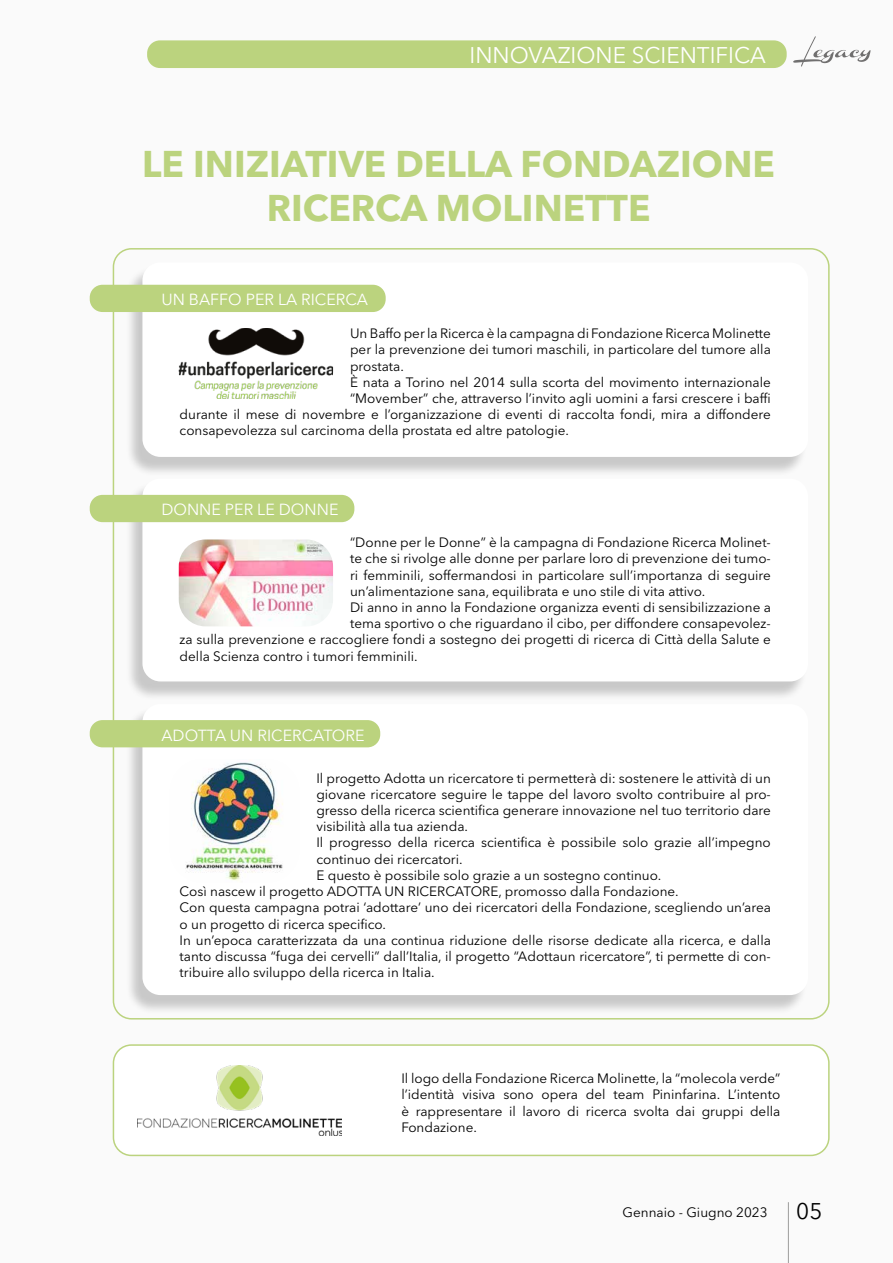
<style>
.page{position:relative;width:893px;height:1263px;background:#fff}
.page>*{position:absolute;margin:0;border:0;box-sizing:border-box;transform-origin:0 0}
.t1{font:700 36.9px/44.2px "Avenir Next LT Pro";color:#bbd37e;text-align:center}
.t2{font:22.5px "Avenir Next LT Pro";color:#fff}
.t3{font:22.5px "Avenir Next LT Pro";color:#000}
.t4{font:16.05px "Avenir Next LT Pro";color:#fff}
.t5{font:13.5px/16.2px "Avenir Next LT Pro";color:#000;text-align:justify}
</style>
<div class="page">
<div style="left:125px;top:266px;width:682px;height:211px;background:#000;opacity:.2"></div>
<div style="left:142px;top:262px;width:666px;height:195px;background:#fff;border-radius:18px"></div>
<div style="left:125px;top:707px;width:682px;height:308px;background:#000;opacity:.2"></div>
<div style="left:142px;top:704px;width:666px;height:291px;background:#fff;border-radius:18px"></div>
<div style="left:147px;top:40px;width:640px;height:28px;background:#bbd37e;border-radius:13px"></div>
<div style="left:113px;top:1044px;width:717px;height:112px;border:2px solid #bbd37e;border-radius:18px"></div>
<div style="left:90px;top:285px;width:296px;height:27px;background:#bbd37e;border-radius:13px"></div>
<div style="left:125px;top:482px;width:682px;height:219px;background:#000;opacity:.2"></div>
<div style="left:142px;top:479px;width:666px;height:202px;background:#fff;border-radius:18px"></div>
<div style="left:90px;top:495px;width:264px;height:27px;background:#bbd37e;border-radius:13px"></div>
<img style="left:185px;top:762px;width:98px;height:119px">
<div style="left:90px;top:720px;width:290px;height:27px;background:#bbd37e;border-radius:13px"></div>
<img style="left:137px;top:1066px;width:204px;height:70px">
<img style="left:179px;top:539px;width:154px;height:87px">
<img style="left:179px;top:328px;width:154px;height:71px">
<hr style="left:788px;top:1202px;width:1px;height:61px;background:#9d9d9c">
<svg style="left:793px;top:36px;width:77px;height:31px"></svg>
<h2 class="t2" style="left:470px;top:41px;width:298px">INNOVAZIONE SCIENTIFICA</h2>
<h1 class="t1" style="left:142px;top:141px;width:634px">LE INIZIATIVE DELLA FONDAZIONE<br>RICERCA MOLINETTE</h1>
<p class="t4" style="left:161px;top:290px;width:208px">UN BAFFO PER LA RICERCA</p>
<p class="t5" style="left:350px;top:325px;width:422px">Un Baffo per la Ricerca è la campagna di Fondazione Ricerca Molinette</p>
<p class="t5" style="left:350px;top:341px;width:422px">per la prevenzione dei tumori maschili, in particolare del tumore alla</p>
<p class="t5" style="left:350px;top:358px;width:55px">prostata.</p>
<p class="t5" style="left:350px;top:374px;width:422px">È nata a Torino nel 2014 sulla scorta del movimento internazionale</p>
<p class="t5" style="left:350px;top:390px;width:422px">“Movember” che, attraverso l’invito agli uomini a farsi crescere i baffi</p>
<p class="t5" style="left:180px;top:406px;width:593px">durante il mese di novembre e l’organizzazione di eventi di raccolta fondi, mira a diffondere</p>
<p class="t5" style="left:180px;top:422px;width:391px">consapevolezza sul carcinoma della prostata ed altre patologie.</p>
<p class="t4" style="left:161px;top:500px;width:179px">DONNE PER LE DONNE</p>
<p class="t5" style="left:350px;top:534px;width:422px">“Donne per le Donne” è la campagna di Fondazione Ricerca Molinet-</p>
<p class="t5" style="left:350px;top:551px;width:422px">te che si rivolge alle donne per parlare loro di prevenzione dei tumo-</p>
<p class="t5" style="left:350px;top:567px;width:422px">ri femminili, soffermandosi in particolare sull’importanza di seguire</p>
<p class="t5" style="left:350px;top:583px;width:357px">un’alimentazione sana, equilibrata e uno stile di vita attivo.</p>
<p class="t5" style="left:350px;top:599px;width:422px">Di anno in anno la Fondazione organizza eventi di sensibilizzazione a</p>
<p class="t5" style="left:350px;top:615px;width:422px">tema sportivo o che riguardano il cibo, per diffondere consapevolez-</p>
<p class="t5" style="left:180px;top:632px;width:593px">za sulla prevenzione e raccogliere fondi a sostegno dei progetti di ricerca di Città della Salute e</p>
<p class="t5" style="left:180px;top:648px;width:240px">della Scienza contro i tumori femminili.</p>
<p class="t4" style="left:161px;top:725px;width:205px">ADOTTA UN RICERCATORE</p>
<p class="t5" style="left:316px;top:770px;width:456px">Il progetto Adotta un ricercatore ti permetterà di: sostenere le attività di un</p>
<p class="t5" style="left:316px;top:786px;width:456px">giovane ricercatore seguire le tappe del lavoro svolto contribuire al pro-</p>
<p class="t5" style="left:316px;top:802px;width:456px">gresso della ricerca scientifica generare innovazione nel tuo territorio dare</p>
<p class="t5" style="left:316px;top:818px;width:153px">visibilità alla tua azienda.</p>
<p class="t5" style="left:316px;top:835px;width:456px">Il progresso della ricerca scientifica è possibile solo grazie all’impegno</p>
<p class="t5" style="left:316px;top:851px;width:148px">continuo dei ricercatori.</p>
<p class="t5" style="left:316px;top:867px;width:346px">E questo è possibile solo grazie a un sostegno continuo.</p>
<p class="t5" style="left:180px;top:883px;width:501px">Così nascew il progetto ADOTTA UN RICERCATORE, promosso dalla Fondazione.</p>
<p class="t5" style="left:180px;top:899px;width:593px">Con questa campagna potrai ‘adottare’ uno dei ricercatori della Fondazione, scegliendo un’area</p>
<p class="t5" style="left:180px;top:916px;width:208px">o un progetto di ricerca specifico.</p>
<p class="t5" style="left:180px;top:932px;width:593px">In un’epoca caratterizzata da una continua riduzione delle risorse dedicate alla ricerca, e dalla</p>
<p class="t5" style="left:180px;top:948px;width:593px">tanto discussa “fuga dei cervelli” dall’Italia, il progetto “Adottaun ricercatore”, ti permette di con-</p>
<p class="t5" style="left:180px;top:964px;width:257px">tribuire allo sviluppo della ricerca in Italia.</p>
<p class="t5" style="left:401px;top:1070px;width:380px">Il logo della Fondazione Ricerca Molinette, la “molecola verde” l’identità visiva sono opera del team Pininfarina. L’intento è rappresentare il lavoro di ricerca svolta dai gruppi della Fondazione.</p>
<p class="t5" style="left:623px;top:1204px;width:146px">Gennaio - Giugno 2023</p>
<h2 class="t3" style="left:796px;top:1198px;width:28px">05</h2>
</div>
